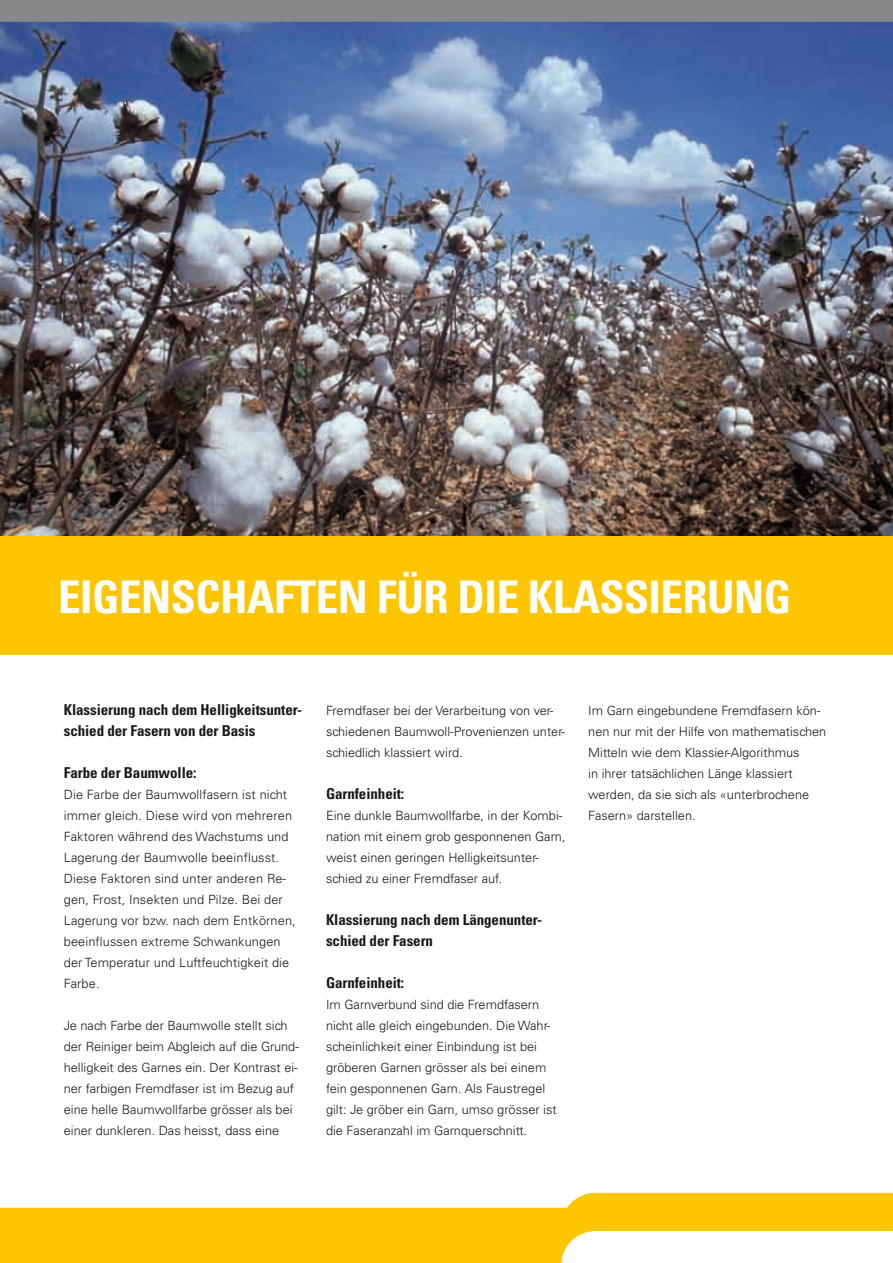
<style>
.page{position:relative;width:893px;height:1263px;background:#fff}
.page>*{position:absolute;margin:0;border:0;box-sizing:border-box;transform-origin:0 0}
.t1{font:700 condensed 45px "Univers";letter-spacing:-.01em;color:#fff}
.t2{font:700 condensed 15px/21px "Univers";letter-spacing:-.005em;color:#1a171c}
.t3{font:300 12.75px/21px "Univers";color:#1a171c}
</style>
<div class="page">
<div style="left:0;top:0;width:893px;height:655px;background:#fdc600"></div>
<img style="left:0;top:55px;width:893px;height:481px">
<svg style="left:0;top:1193px;width:893px;height:70px;fill:#fdc600"></svg>
<svg style="left:0;top:0;width:893px;height:55px;background:#5e7096"></svg>
<h1 class="t1" style="left:58px;top:570px;width:735px">Eigenschaften für die Klassierung</h1>
<p class="t2" style="left:64px;top:699px;width:240px">Klassierung nach dem Helligkeitsunter&shy;schied der Fasern von der Basis</p>
<p class="t2" style="left:64px;top:762px;width:134px">Farbe der Baumwolle:</p>
<p class="t3" style="left:64px;top:784px;width:234px">Die Farbe der Baumwollfasern ist nicht immer gleich. Diese wird von mehreren Faktoren während des Wachstums und Lagerung der Baumwolle beeinflusst.<br>Diese Faktoren sind unter anderen Re&shy;gen, Frost, Insekten und Pilze. Bei der Lagerung vor bzw. nach dem Entkörnen, beeinflussen extreme Schwankungen der Temperatur und Luftfeuchtigkeit die Farbe.</p>
<p class="t3" style="left:64px;top:1015px;width:237px">Je nach Farbe der Baumwolle stellt sich der Reiniger beim Abgleich auf die Grund&shy;helligkeit des Garnes ein. Der Kontrast ei&shy;ner farbigen Fremdfaser ist im Bezug auf eine helle Baumwollfarbe grösser als bei einer dunkleren. Das heisst, dass eine</p>
<p class="t3" style="left:326px;top:700px;width:240px">Fremdfaser bei der Verarbeitung von ver&shy;schiedenen Baumwoll-Provenienzen unter&shy;schiedlich klassiert wird.</p>
<p class="t2" style="left:326px;top:783px;width:80px">Garnfeinheit:</p>
<p class="t3" style="left:326px;top:805px;width:241px">Eine dunkle Baumwollfarbe, in der Kombi&shy;nation mit einem grob gesponnenen Garn, weist einen geringen Helligkeitsunter&shy;schied zu einer Fremdfaser auf.</p>
<p class="t2" style="left:326px;top:909px;width:218px">Klassierung nach dem Längenunter&shy;schied der Fasern</p>
<p class="t2" style="left:326px;top:972px;width:80px">Garnfeinheit:</p>
<p class="t3" style="left:326px;top:994px;width:232px">Im Garnverbund sind die Fremdfasern nicht alle gleich eingebunden. Die Wahr&shy;scheinlichkeit einer Einbindung ist bei gröberen Garnen grösser als bei einem fein gesponnenen Garn. Als Faustregel gilt: Je gröber ein Garn, umso grösser ist die Faseranzahl im Garnquerschnitt.</p>
<p class="t3" style="left:588px;top:700px;width:240px">Im Garn eingebundene Fremdfasern kön&shy;nen nur mit der Hilfe von mathematischen Mitteln wie dem Klassier-Algorithmus<br>in ihrer tatsächlichen Länge klassiert werden, da sie sich als «unterbrochene Fasern» darstellen.</p>
</div>
